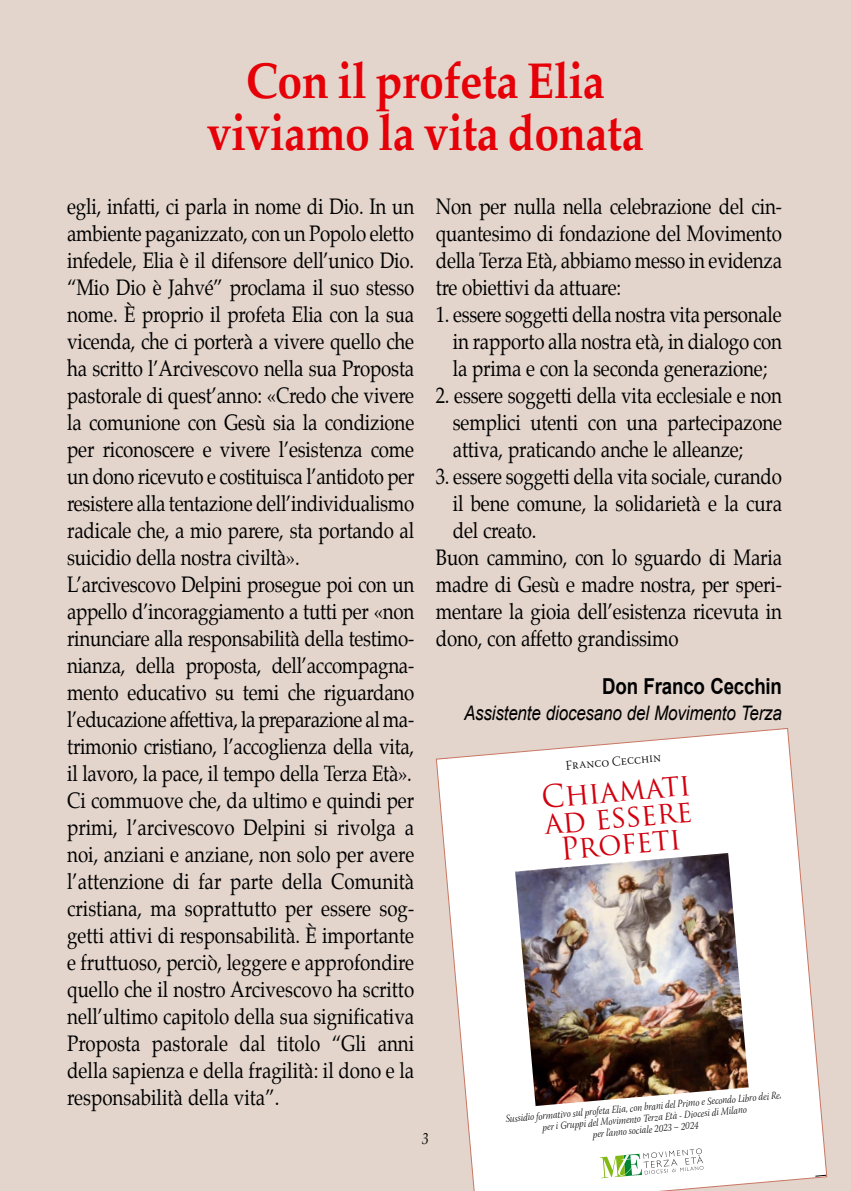
<style>
.page{position:relative;width:851px;height:1191px;background:#fff}
.page>*{position:absolute;margin:0;border:0;box-sizing:border-box;transform-origin:0 0}
.t1{font:700 50px/52px "Palatino";letter-spacing:-.01em;color:#e60008;text-align:center;scale:.89 1}
.t2{font:30.4px/26.6px "Trajan Pro";color:#d1010e;text-align:center;scale:.95 1}
.t3{font:22px/27px "Palatino";letter-spacing:-.01em;color:#000;text-align:justify;scale:.85 1}
.t4{font:700 22px "Arial";letter-spacing:-.01em;color:#000;scale:.85 1}
.t5{font:italic 20px "Arial";letter-spacing:-.01em;color:#000;scale:.85 1}
.t6{font:italic 16px "Palatino";color:#000;scale:.85 1}
.t7{font:13.6px "Warnock Pro Light Subh";color:#000;scale:.95 1}
.t8{font:10.6px/11.4px "Warnock Pro Light It Subh";color:#000;text-align:center;scale:.85 1}
</style>
<div class="page">
<div style="left:2px;top:0;width:848px;height:1191px;background:#e3d5cc"></div>
<hr style="left:0;top:0;width:2px;height:1191px;background:#e3d5cc">
<img style="left:435px;top:728px;width:392px;height:463px">
<h1 class="t1" style="left:207px;top:59px;width:492px">Con il profeta Elia viviamo la vita donata</h1>
<p class="t3" style="left:67px;top:195px;width:410px;text-align:left">egli, infatti, ci parla in nome di Dio. In un ambiente paganizzato, con un Popolo eletto infedele, Elia è il difensore dell’unico Dio. “Mio Dio è Jahvé” proclama il suo stesso nome. È proprio il profeta Elia con la sua vicenda, che ci porterà a vivere quello che ha scritto l’Arcivescovo nella sua Proposta pastorale di quest’anno: «Credo che vivere la comunione con Gesù sia la condizione per riconoscere e vivere l’esistenza come un dono ricevuto e costituisca l’antidoto per resistere alla tentazione dell’individualismo radicale che, a mio parere, sta portando al suicidio della nostra civiltà».<br>L’arcivescovo Delpini prosegue poi con un appello d’incoraggiamento a tutti per «non rinunciare alla responsabilità della testimo&shy;nianza, della proposta, dell’accompagna&shy;mento educativo su temi che riguardano l’educazione affettiva, la preparazione al ma&shy;trimonio cristiano, l’accoglienza della vita, il lavoro, la pace, il tempo della Terza Età».<br>Ci commuove che, da ultimo e quindi per primi, l’arcivescovo Delpini si rivolga a noi, anziani e anziane, non solo per avere l’attenzione di far parte della Comunità cristiana, ma soprattutto per essere sog&shy;getti attivi di responsabilità. È importante e fruttuoso, perciò, leggere e approfondire quello che il nostro Arcivescovo ha scritto nell’ultimo capitolo della sua significativa Proposta pastorale dal titolo “Gli anni della sapienza e della fragilità: il dono e la responsabilità della vita”.</p>
<p class="t3" style="left:436px;top:194px;width:409px">Non per nulla nella celebrazione del cin&shy;quantesimo di fondazione del Movimento della Terza Età, abbiamo messo in evidenza tre obiettivi da attuare:</p>
<p class="t3" style="left:453px;top:302px;width:389px;text-indent:-17px">1. essere soggetti della nostra vita personale in rapporto alla nostra età, in dialogo con la prima e con la seconda generazione;</p>
<p class="t3" style="left:453px;top:383px;width:389px;text-indent:-17px">2. essere soggetti della vita ecclesiale e non semplici utenti con una partecipazone attiva, praticando anche le alleanze;</p>
<p class="t3" style="left:436px;top:464px;width:408px">3. essere soggetti della vita sociale, curando</p>
<p class="t3" style="left:453px;top:491px;width:389px">il bene comune, la solidarietà e la cura</p>
<p class="t3" style="left:453px;top:518px;width:100px">del creato.</p>
<p class="t3" style="left:436px;top:545px;width:409px">Buon cammino, con lo sguardo di Maria</p>
<p class="t3" style="left:436px;top:572px;width:409px">madre di Gesù e madre nostra, per speri-</p>
<p class="t3" style="left:436px;top:599px;width:409px">mentare la gioia dell’esistenza ricevuta in</p>
<p class="t3" style="left:436px;top:626px;width:287px">dono, con affetto grandissimo</p>
<p class="t4" style="left:602px;top:673px;width:213px">Don Franco Cecchin</p>
<p class="t5" style="left:464px;top:701px;width:375px">Assistente diocesano del Movimento Terza</p>
<p class="t7" style="left:565px;top:758px;width:102px;rotate:-5deg">Franco Cecchin</p>
<h2 class="t2" style="left:540px;top:783px;width:159px;rotate:-5deg">Chiamati ad essere<br>Profeti</h2>
<p class="t8" style="left:505px;top:1114px;width:327px;rotate:-5deg">Sussidio formativo sul profeta Elia, con brani del Primo e Secondo Libro dei Re, per i Gruppi del Movimento Terza Età - Diocesi di Milano<br>per l’anno sociale 2023 – 2024</p>
<p class="t6" style="left:422px;top:1128px;width:10px">3</p>
</div>
